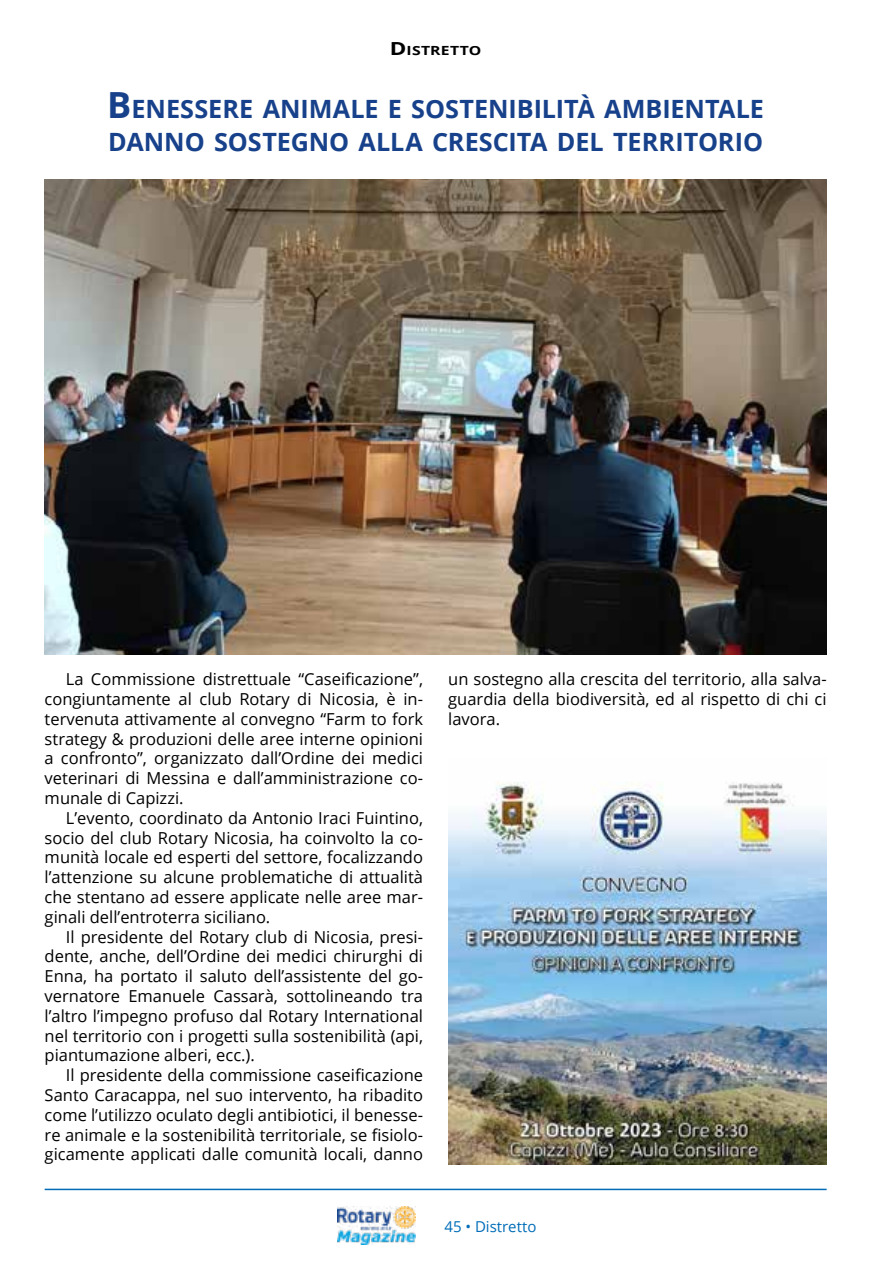
<style>
.page{position:relative;width:893px;height:1263px;background:#fff}
.page>*{position:absolute;margin:0;border:0;box-sizing:border-box;transform-origin:0 0}
.t1{font:700 25.2px/32.7px "Open Sans";color:#17418a}
.t2{font:16.5px/19.8px "Open Sans";color:#000;text-align:justify}
.t3{font:15px "Open Sans";color:#006db8}
.t4{font:700 12.6px "Open Sans";letter-spacing:.015em;color:#000;scale:1.25 1}
.s1{font-size:18px}
.s2{font-size:36px}
</style>
<div class="page">
<img style="left:337px;top:1206px;width:79px;height:39px">
<hr style="left:45px;top:1189px;width:782px;height:1px;background:#006db8">
<img style="left:45px;top:180px;width:782px;height:475px">
<img style="left:448px;top:782px;width:379px;height:382px">
<p class="t4" style="left:390px;top:42px;width:75px"><span class="s1">D</span>ISTRETTO</p>
<p class="t1" style="left:107px;top:92px;width:658px"><span class="s2">B</span>ENESSERE ANIMALE E SOSTENIBILITÀ AMBIENTALE<br>DANNO SOSTEGNO ALLA CRESCITA DEL TERRITORIO</p>
<p class="t2" style="left:66px;top:669px;width:359px">La Commissione distrettuale “Caseificazione”,</p>
<p class="t2" style="left:45px;top:689px;width:380px">congiuntamente al club Rotary di Nicosia, è in-</p>
<p class="t2" style="left:45px;top:708px;width:380px">tervenuta attivamente al convegno “Farm to fork</p>
<p class="t2" style="left:45px;top:728px;width:380px">strategy &amp; produzioni delle aree interne opinioni</p>
<p class="t2" style="left:45px;top:748px;width:380px">a confronto”, organizzato dall’Ordine dei medici</p>
<p class="t2" style="left:45px;top:768px;width:380px">veterinari di Messina e dall’amministrazione co-</p>
<p class="t2" style="left:45px;top:788px;width:140px">munale di Capizzi.</p>
<p class="t2" style="left:66px;top:807px;width:359px">L’evento, coordinato da Antonio Iraci Fuintino,</p>
<p class="t2" style="left:45px;top:827px;width:380px">socio del club Rotary Nicosia, ha coinvolto la co-</p>
<p class="t2" style="left:45px;top:847px;width:380px">munità locale ed esperti del settore, focalizzando</p>
<p class="t2" style="left:45px;top:867px;width:380px">l’attenzione su alcune problematiche di attualità</p>
<p class="t2" style="left:45px;top:887px;width:380px">che stentano ad essere applicate nelle aree mar-</p>
<p class="t2" style="left:45px;top:906px;width:227px">ginali dell’entroterra siciliano.</p>
<p class="t2" style="left:66px;top:926px;width:359px">Il presidente del Rotary club di Nicosia, presi-</p>
<p class="t2" style="left:45px;top:946px;width:380px">dente, anche, dell’Ordine dei medici chirurghi di</p>
<p class="t2" style="left:45px;top:966px;width:380px">Enna, ha portato il saluto dell’assistente del go-</p>
<p class="t2" style="left:45px;top:986px;width:380px">vernatore Emanuele Cassarà, sottolineando tra</p>
<p class="t2" style="left:45px;top:1005px;width:380px">l’altro l’impegno profuso dal Rotary International</p>
<p class="t2" style="left:45px;top:1025px;width:380px">nel territorio con i progetti sulla sostenibilità (api,</p>
<p class="t2" style="left:45px;top:1045px;width:212px">piantumazione alberi, ecc.).</p>
<p class="t2" style="left:66px;top:1065px;width:359px">Il presidente della commissione caseificazione</p>
<p class="t2" style="left:45px;top:1085px;width:380px">Santo Caracappa, nel suo intervento, ha ribadito</p>
<p class="t2" style="left:45px;top:1104px;width:380px">come l’utilizzo oculato degli antibiotici, il benesse-</p>
<p class="t2" style="left:45px;top:1124px;width:380px">re animale e la sostenibilità territoriale, se fisiolo-</p>
<p class="t2" style="left:45px;top:1144px;width:380px">gicamente applicati dalle comunità locali, danno</p>
<p class="t2" style="left:448px;top:669px;width:380px">un sostegno alla crescita del territorio, alla salva&shy;guardia della biodiversità, ed al rispetto di chi ci lavora.</p>
<p class="t3" style="left:444px;top:1216px;width:93px">45 • Distretto</p>
</div>
